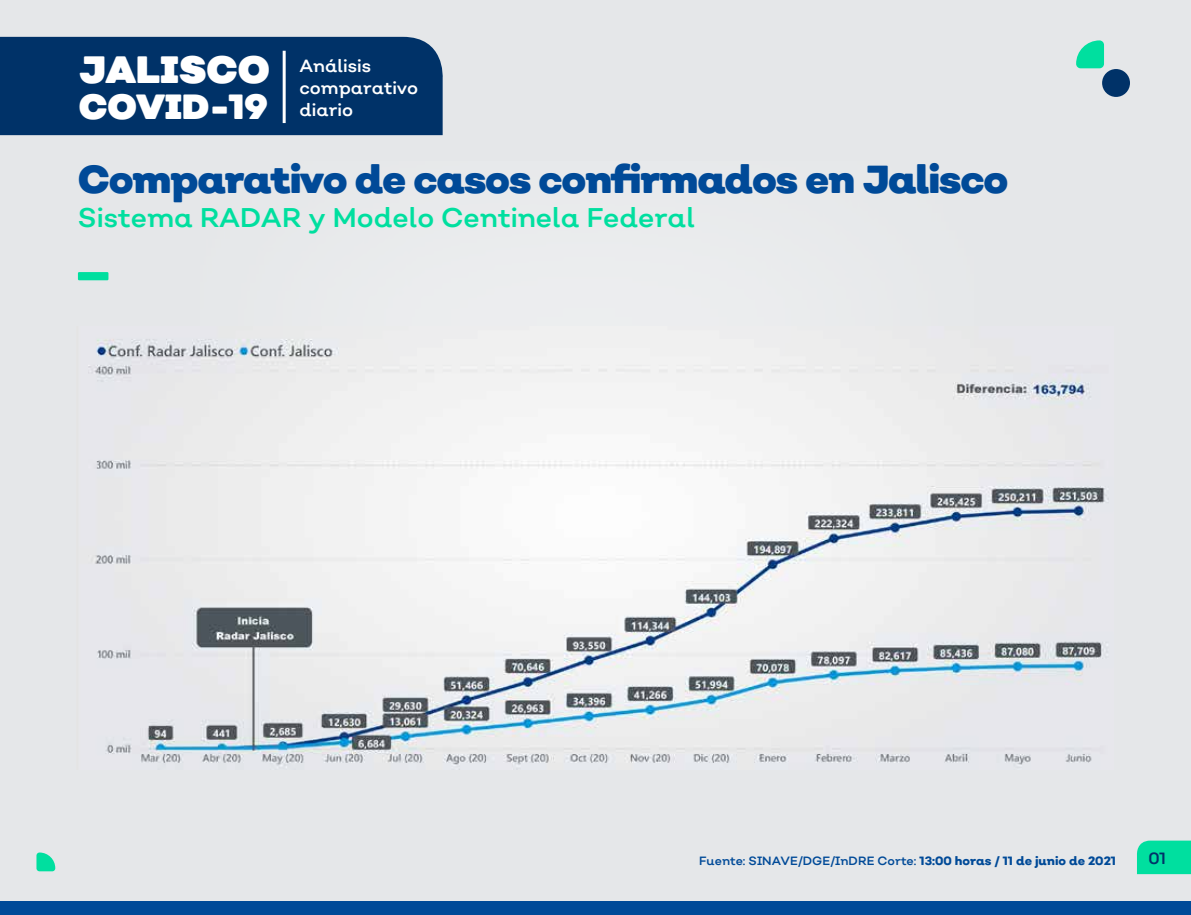
<style>
.page{position:relative;width:1191px;height:915px;background:#fff}
.page>*{position:absolute;margin:0;border:0;box-sizing:border-box;transform-origin:0 0}
.t1{font:900 50.7px "Nutmeg";color:#00df9f}
.t2{font:900 39px "Nutmeg";letter-spacing:-.03em;color:#004a98}
.t3{font:900 38.1px "Nutmeg";color:#fff}
.t4{font:900 34.95px "Nutmeg";color:#fff}
.t5{font:27px "Nutmeg";color:#00df9f}
.t6{font:17.7px/22.4px "Nutmeg";color:#fff}
.t7{font:16.35px "Nutmeg";color:#003268}
.t8{font:12px "Nutmeg";color:#004a98}
.s1{font-weight:800}
</style>
<div class="page">
<div style="left:0;top:0;width:1191px;height:914px;background:#e5e7e9"></div>
<div style="left:0;top:37px;width:443px;height:98px;background:#003268"></div>
<div style="left:0;top:901px;width:1191px;height:13px;background:#004a98"></div>
<div style="left:1137px;top:840px;width:54px;height:33px;background:#00df9f"></div>
<svg style="left:1076px;top:40px;width:28px;height:28px"></svg>
<div style="left:36px;top:852px;width:19px;height:19px;background:#00df9f;border-radius:3px"></div>
<div style="left:1102px;top:69px;width:28px;height:28px;background:#003268;border-radius:50%"></div>
<hr style="left:283px;top:51px;width:3px;height:72px;background:#fff">
<img style="left:88px;top:326px;width:1021px;height:442px">
<h3 class="t3" style="left:79px;top:44px;width:192px">JALISCO</h3>
<h3 class="t4" style="left:79px;top:84px;width:191px">COVID-19</h3>
<h3 class="t6" style="left:299px;top:54px;width:120px">Análisis comparativo diario</h3>
<h2 class="t2" style="left:78px;top:154px;width:932px">Comparativo de casos confirmados en Jalisco</h2>
<h3 class="t5" style="left:78px;top:200px;width:618px">Sistema RADAR y Modelo Centinela Federal</h3>
<h1 class="t1" style="left:78px;top:216px;width:32px">_</h1>
<p class="t8" style="left:699px;top:852px;width:418px">Fuente: SINAVE/DGE/InDRE Corte: <span class="s1">13:00 horas / 11 de junio de 2021</span></p>
<h3 class="t7" style="left:1148px;top:847px;width:19px">01</h3>
</div>
